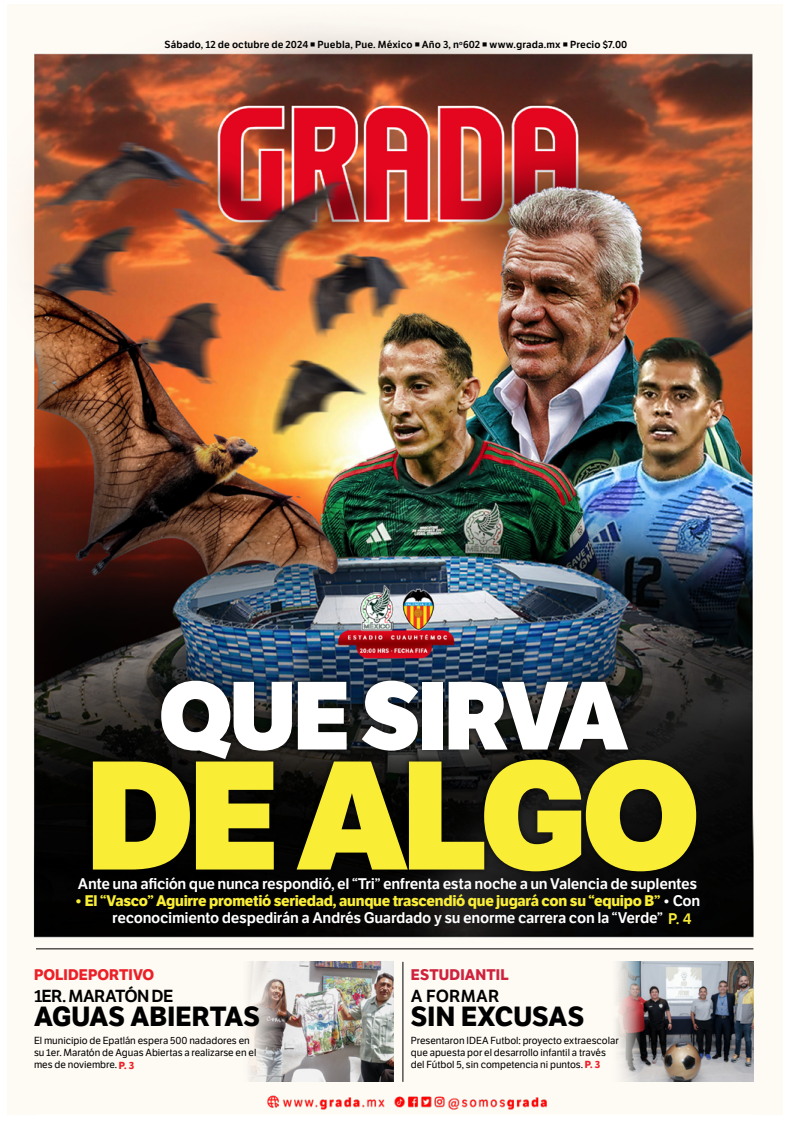
<style>
.page{position:relative;width:792px;height:1134px;background:#fff}
.page>*{position:absolute;margin:0;border:0;box-sizing:border-box;transform-origin:0 0}
.t1{font:800 150px "LFT Etica";letter-spacing:-.035em;color:#f9ed36}
.t2{font:800 94px "LFT Etica";letter-spacing:-.03em;color:#fff}
.t3{font:700 27px "LFT Etica";letter-spacing:.005em;color:#000}
.t4{font:600 17px "LFT Etica";letter-spacing:-.03em;color:#000}
.t5{font:600 15px "LFT Etica";letter-spacing:-.02em;color:#fff}
.t6{font:700 15px "LFT Etica";letter-spacing:-.015em;color:#f9ed36}
.t7{font:700 15px "LFT Etica";color:#ec2027}
.t8{font:700 15px "LFT Etica";letter-spacing:.01em;color:#cf233d}
.t9{font:10px/12px "LFT Etica";letter-spacing:-.005em;color:#000}
.t10{font:600 10px "LFT Etica";letter-spacing:.01em;color:#000}
.s1{color:#f9ed36}
.s2{font-weight:600;color:#fff}
.s3{font-weight:700;color:#ec2027}
</style>
<div class="page">
<img style="left:7px;top:4px;width:776px;height:1111px">
<div style="left:86px;top:674px;width:616px;height:203px;background:#000;opacity:.75"></div>
<hr style="left:36px;top:945px;width:717px;height:1px;background:#fff">
<img style="left:261px;top:1091px;width:289px;height:24px">
<hr style="left:402px;top:962px;width:1px;height:120px;background:#000">
<hr style="left:36px;top:948px;width:717px;height:1px;background:#000">
<img style="left:236px;top:962px;width:158px;height:120px">
<img style="left:598px;top:962px;width:155px;height:120px">
<p class="t10" style="left:165px;top:38px;width:464px">Sábado, 12 de octubre de 2024 ■ Puebla, Pue. México ■ Año 3, n<sup>o</sup>602 ■ www.grada.mx ■ Precio $7.00</p>
<h2 class="t2" style="left:159px;top:657px;width:471px">QUE SIRVA</h2>
<h1 class="t1" style="left:86px;top:722px;width:616px">DE ALGO</h1>
<h3 class="t5" style="left:112px;top:909px;width:581px">reconocimiento despedirán a Andrés Guardado y su enorme carrera con la “Verde” <span class="s1">P. 4</span></h3>
<h3 class="t5" style="left:78px;top:875px;width:621px">Ante una afición que nunca respondió, el “Tri” enfrenta esta noche a un Valencia de suplentes</h3>
<h3 class="t6" style="left:75px;top:891px;width:627px">• El “Vasco” Aguirre prometió seriedad, aunque trascendió que jugará con su “equipo B” <span class="s2">• Con</span></h3>
<h3 class="t7" style="left:34px;top:965px;width:122px">POLIDEPORTIVO</h3>
<h3 class="t4" style="left:34px;top:986px;width:141px">1ER. MARATÓN DE</h3>
<h3 class="t3" style="left:34px;top:1000px;width:228px">AGUAS ABIERTAS</h3>
<p class="t9" style="left:34px;top:1035px;width:224px">El municipio de Epatlán espera 500 nadadores en su 1er. Maratón de Aguas Abiertas a realizarse en el mes de noviembre.<span class="s3">P. 3</span></p>
<h3 class="t8" style="left:411px;top:965px;width:99px">ESTUDIANTIL</h3>
<h3 class="t4" style="left:411px;top:986px;width:90px">A FORMAR</h3>
<h3 class="t3" style="left:411px;top:1000px;width:175px">SIN EXCUSAS</h3>
<p class="t9" style="left:411px;top:1035px;width:209px">Presentaron IDEA Futbol: proyecto extraescolar que apuesta por el desarrollo infantil a través del Fútbol 5, sin competencia ni puntos. <span class="s3">P. 3</span></p>
</div>
